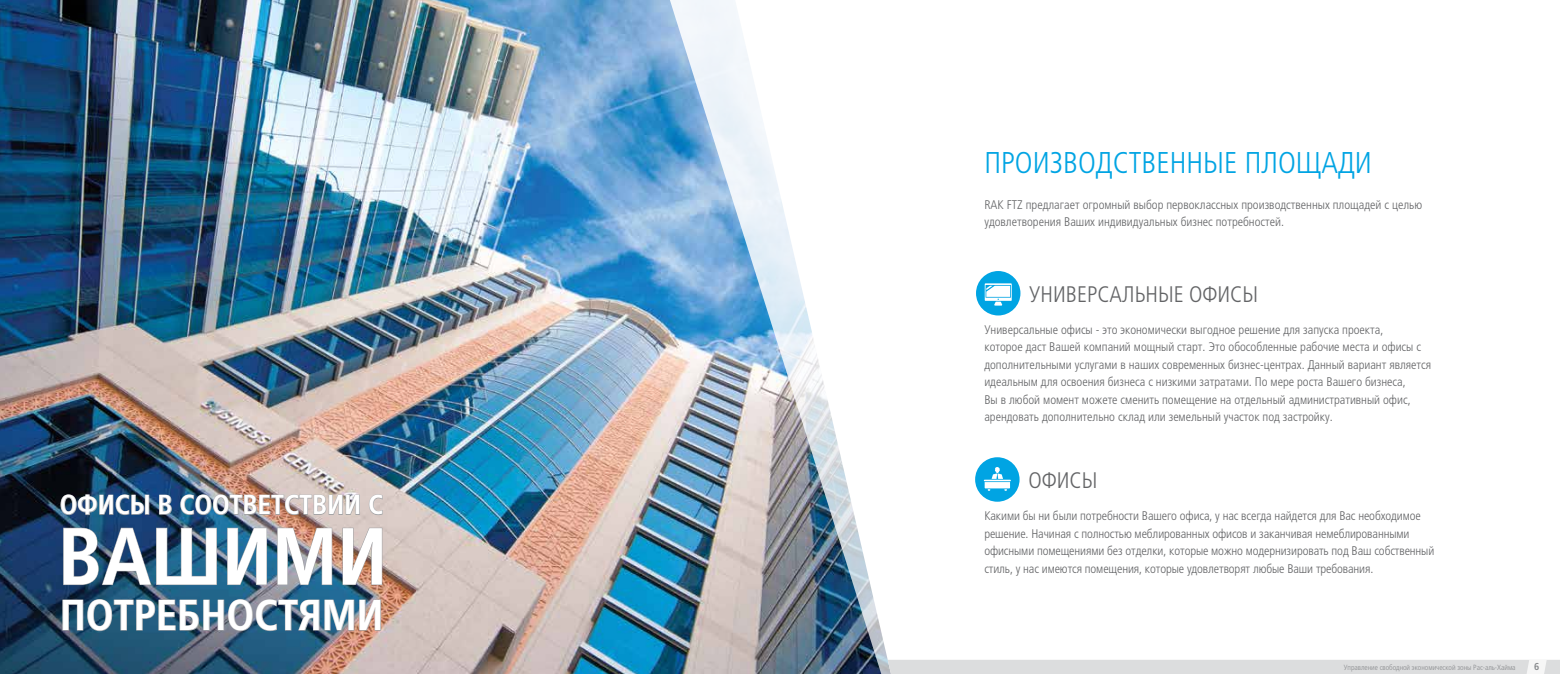
<style>
.page{position:relative;width:1560px;height:674px;background:#fff}
.page>*{position:absolute;margin:0;border:0;box-sizing:border-box;transform-origin:0 0}
.t1{font:700 condensed 80.62px "Frutiger LTCYR";letter-spacing:-.01em;color:#fff}
.t2{font:700 condensed 43.12px "Frutiger LTCYR";letter-spacing:-.01em;color:#fff}
.t3{font:300 condensed 30px "Frutiger LTCYR";color:#00a4e3}
.t4{font:700 condensed 27.38px "Frutiger LTCYR";letter-spacing:-.01em;color:#fff}
.t5{font:300 condensed 22.5px "Frutiger LTCYR";color:#636466}
.t6{font:300 condensed 12.5px/17.5px "Frutiger LTCYR";color:#636466}
.t7{font:700 condensed 10px "Frutiger LT Pro";color:#87898c}
.t8{font:300 condensed 7.5px "Frutiger LTCYR";color:#87898c}
</style>
<div class="page">
<img style="left:0;top:0;width:666px;height:673px">
<svg style="left:60px;top:494px;width:90px;height:21px;background:#3a5978"></svg>
<svg style="left:159px;top:494px;width:13px;height:20px"></svg>
<img style="left:180px;top:494px;width:180px;height:21px">
<svg style="left:368px;top:494px;width:15px;height:21px"></svg>
<img style="left:62px;top:598px;width:319px;height:33px">
<img style="left:63px;top:527px;width:154px;height:58px">
<svg style="left:227px;top:527px;width:40px;height:58px;background:#3c7091"></svg>
<img style="left:277px;top:527px;width:55px;height:58px">
<img style="left:342px;top:527px;width:40px;height:58px">
<img style="left:666px;top:0;width:69px;height:673px">
<svg style="left:735px;top:3px;width:286px;height:670px"></svg>
<svg style="left:887px;top:659px;width:672px;height:14px;background:#dedfe0"></svg>
<svg style="left:975px;top:271px;width:45px;height:44px"></svg>
<svg style="left:975px;top:457px;width:44px;height:44px"></svg>
<h3 class="t4" style="left:60px;top:490px;width:325px">ОФИСЫ В СООТВЕТСТВИИ С</h3>
<h1 class="t1" style="left:58px;top:513px;width:331px">ВАШИМИ</h1>
<h2 class="t2" style="left:60px;top:592px;width:325px">ПОТРЕБНОСТЯМИ</h2>
<h3 class="t3" style="left:984px;top:147px;width:389px">ПРОИЗВОДСТВЕННЫЕ ПЛОЩАДИ</h3>
<p class="t6" style="left:984px;top:196px;width:439px">RAK FTZ предлагает огромный выбор первоклассных производственных площадей с целью удовлетворения Ваших индивидуальных бизнес потребностей.</p>
<h3 class="t5" style="left:1029px;top:282px;width:230px">УНИВЕРСАЛЬНЫЕ ОФИСЫ</h3>
<p class="t6" style="left:984px;top:321px;width:448px">Универсальные офисы - это экономически выгодное решение для запуска проекта,<br>которое даст Вашей компаний мощный старт. Это обособленные рабочие места и офисы с дополнительными услугами в наших современных бизнес-центрах. Данный вариант является идеальным для освоения бизнеса с низкими затратами. По мере роста Вашего бизнеса,<br>Вы в любой момент можете сменить помещение на отдельный административный офис, арендовать дополнительно склад или земельный участок под застройку.</p>
<h3 class="t5" style="left:1028px;top:468px;width:70px">ОФИСЫ</h3>
<p class="t6" style="left:984px;top:507px;width:451px">Какими бы ни были потребности Вашего офиса, у нас всегда найдется для Вас необходимое решение. Начиная с полностью меблированных офисов и заканчивая немеблированными офисными помещениями без отделки, которые можно модернизировать под Ваш собственный стиль, у нас имеются помещения, которые удовлетворят любые Ваши требования.</p>
<p class="t8" style="left:1343px;top:662px;width:173px">Управление свободной экономической зоны Рас-аль-Хайма</p>
<p class="t7" style="left:1533px;top:659px;width:7px">6</p>
</div>
